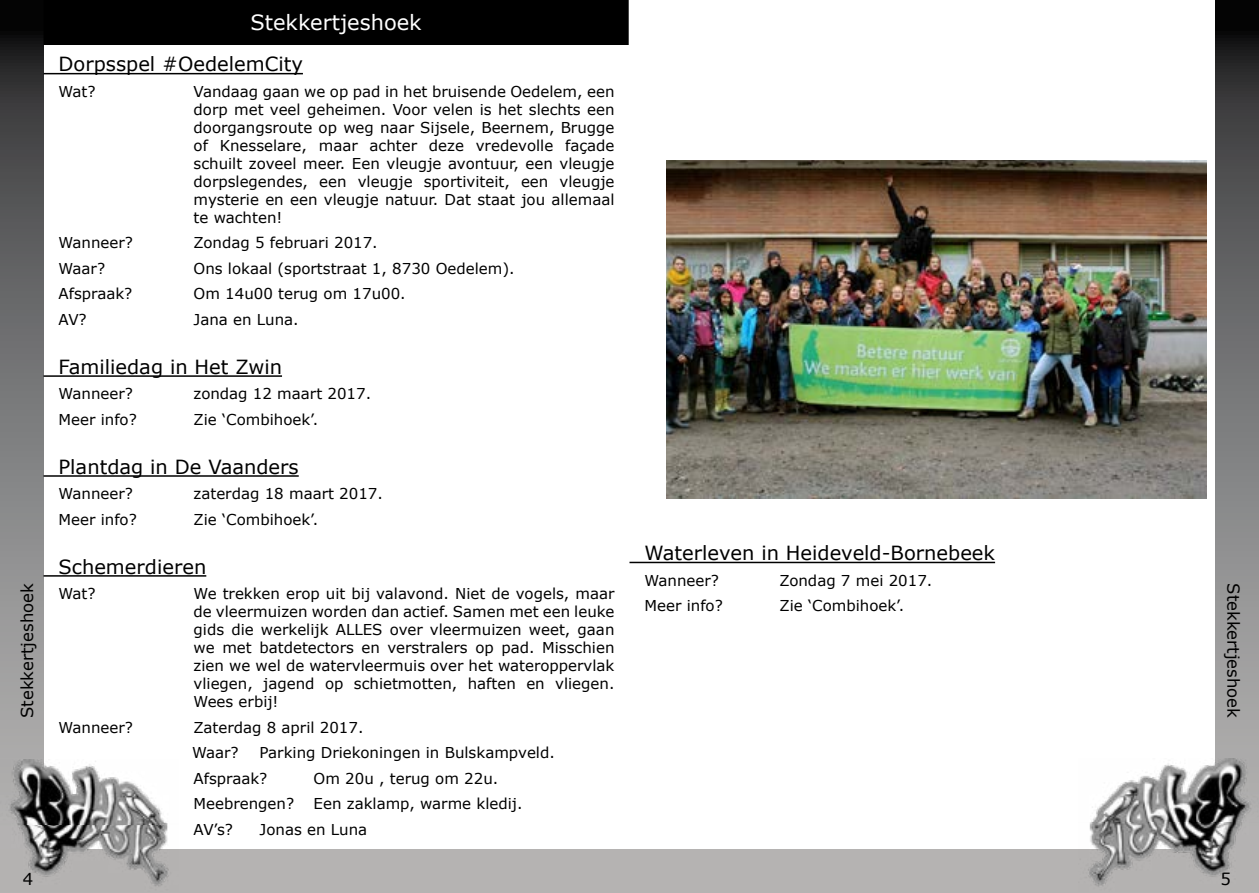
<style>
.page{position:relative;width:1259px;height:893px;background:#fff}
.page>*{position:absolute;margin:0;border:0;box-sizing:border-box;transform-origin:0 0}
.t1{font:21px "Verdana";color:#fff}
.t2{font:19.5px "Verdana";color:#000}
.t3{font:16.5px "Verdana";color:#000}
.t4{font:15px/18px "Verdana";color:#000;text-align:justify}
</style>
<div class="page">
<svg style="left:0;top:0;width:44px;height:760px;background:#6e6e6f"></svg>
<div style="left:0;top:849px;width:629px;height:44px;background:#b5b3b2"></div>
<img style="left:0;top:760px;width:169px;height:126px">
<div style="left:629px;top:849px;width:630px;height:44px;background:#b5b3b2"></div>
<svg style="left:1215px;top:0;width:44px;height:758px;background:#6e6e6f"></svg>
<img style="left:1088px;top:758px;width:171px;height:129px">
<div style="left:44px;top:0;width:584px;height:45px;background:#000"></div>
<hr style="left:44px;top:73px;width:259px;height:1px;background:#000">
<hr style="left:44px;top:375px;width:238px;height:2px;background:#000">
<hr style="left:44px;top:475px;width:255px;height:2px;background:#000">
<hr style="left:44px;top:575px;width:162px;height:2px;background:#000">
<hr style="left:629px;top:562px;width:366px;height:1px;background:#000">
<img style="left:666px;top:160px;width:540px;height:338px">
<h1 class="t1" style="left:250px;top:8px;width:173px">Stekkertjeshoek</h1>
<h2 class="t2" style="left:58px;top:51px;width:246px">Dorpsspel #OedelemCity</h2>
<p class="t4" style="left:58px;top:82px;width:39px">Wat?</p>
<p class="t4" style="left:194px;top:82px;width:422px">Vandaag gaan we op pad in het bruisende Oedelem, een dorp met veel geheimen. Voor velen is het slechts een doorgangsroute op weg naar Sijsele, Beernem, Brugge of Knesselare, maar achter deze vredevolle façade schuilt zoveel meer. Een vleugje avontuur, een vleugje dorpslegendes, een vleugje sportiviteit, een vleugje mysterie en een vleugje natuur. Dat staat jou allemaal te wachten!</p>
<p class="t4" style="left:58px;top:234px;width:76px">Wanneer?</p>
<p class="t4" style="left:194px;top:234px;width:186px">Zondag 5 februari 2017.</p>
<p class="t4" style="left:58px;top:259px;width:48px">Waar?</p>
<p class="t4" style="left:194px;top:259px;width:323px">Ons lokaal (sportstraat 1, 8730 Oedelem).</p>
<p class="t4" style="left:58px;top:285px;width:75px">Afspraak?</p>
<p class="t4" style="left:194px;top:285px;width:214px">Om 14u00 terug om 17u00.</p>
<p class="t4" style="left:58px;top:310px;width:30px">AV?</p>
<p class="t4" style="left:194px;top:310px;width:107px">Jana en Luna.</p>
<h2 class="t2" style="left:58px;top:353px;width:225px">Familiedag in Het Zwin</h2>
<p class="t4" style="left:58px;top:385px;width:76px">Wanneer?</p>
<p class="t4" style="left:194px;top:385px;width:179px">zondag 12 maart 2017.</p>
<p class="t4" style="left:58px;top:410px;width:80px">Meer info?</p>
<p class="t4" style="left:194px;top:410px;width:126px">Zie ‘Combihoek’.</p>
<h2 class="t2" style="left:58px;top:453px;width:242px">Plantdag in De Vaanders</h2>
<p class="t4" style="left:58px;top:485px;width:76px">Wanneer?</p>
<p class="t4" style="left:194px;top:485px;width:191px">zaterdag 18 maart 2017.</p>
<p class="t4" style="left:58px;top:510px;width:80px">Meer info?</p>
<p class="t4" style="left:194px;top:510px;width:126px">Zie ‘Combihoek’.</p>
<h2 class="t2" style="left:58px;top:553px;width:149px">Schemerdieren</h2>
<p class="t4" style="left:58px;top:584px;width:39px">Wat?</p>
<p class="t4" style="left:194px;top:584px;width:422px">We trekken erop uit bij valavond. Niet de vogels, maar de vleermuizen worden dan actief. Samen met een leuke gids die werkelijk ALLES over vleermuizen weet, gaan we met batdetectors en verstralers op pad. Misschien zien we wel de watervleermuis over het wateroppervlak vliegen, jagend op schietmotten, haften en vliegen.<br>Wees erbij!</p>
<p class="t4" style="left:58px;top:718px;width:76px">Wanneer?</p>
<p class="t4" style="left:192px;top:714px;width:173px;line-height:25.5px">Zaterdag 8 april 2017.<br>Waar?</p>
<h2 class="t2" style="left:644px;top:540px;width:352px">Waterleven in Heideveld-Bornebeek</h2>
<p class="t4" style="left:644px;top:571px;width:76px">Wanneer?</p>
<p class="t4" style="left:779px;top:571px;width:154px">Zondag 7 mei 2017.</p>
<p class="t4" style="left:644px;top:597px;width:80px">Meer info?</p>
<p class="t4" style="left:779px;top:597px;width:126px">Zie ‘Combihoek’.</p>
<p class="t3" style="left:16px;top:718px;width:136px;rotate:-90deg">Stekkertjeshoek</p>
<p class="t3" style="left:1244px;top:583px;width:136px;rotate:90deg">Stekkertjeshoek</p>
<p class="t4" style="left:194px;top:740px;width:363px;line-height:25.5px;text-indent:66px">Parking Driekoningen in Bulskampveld.<br>Afspraak?</p>
<p class="t4" style="left:314px;top:769px;width:186px">Om 20u , terug om 22u.</p>
<p class="t4" style="left:194px;top:794px;width:102px">Meebrengen?</p>
<p class="t4" style="left:314px;top:794px;width:210px">Een zaklamp, warme kledij.</p>
<p class="t4" style="left:194px;top:820px;width:41px">AV’s?</p>
<p class="t4" style="left:260px;top:820px;width:109px">Jonas en Luna</p>
<p class="t3" style="left:23px;top:867px;width:12px">4</p>
<p class="t3" style="left:1220px;top:867px;width:12px">5</p>
</div>
